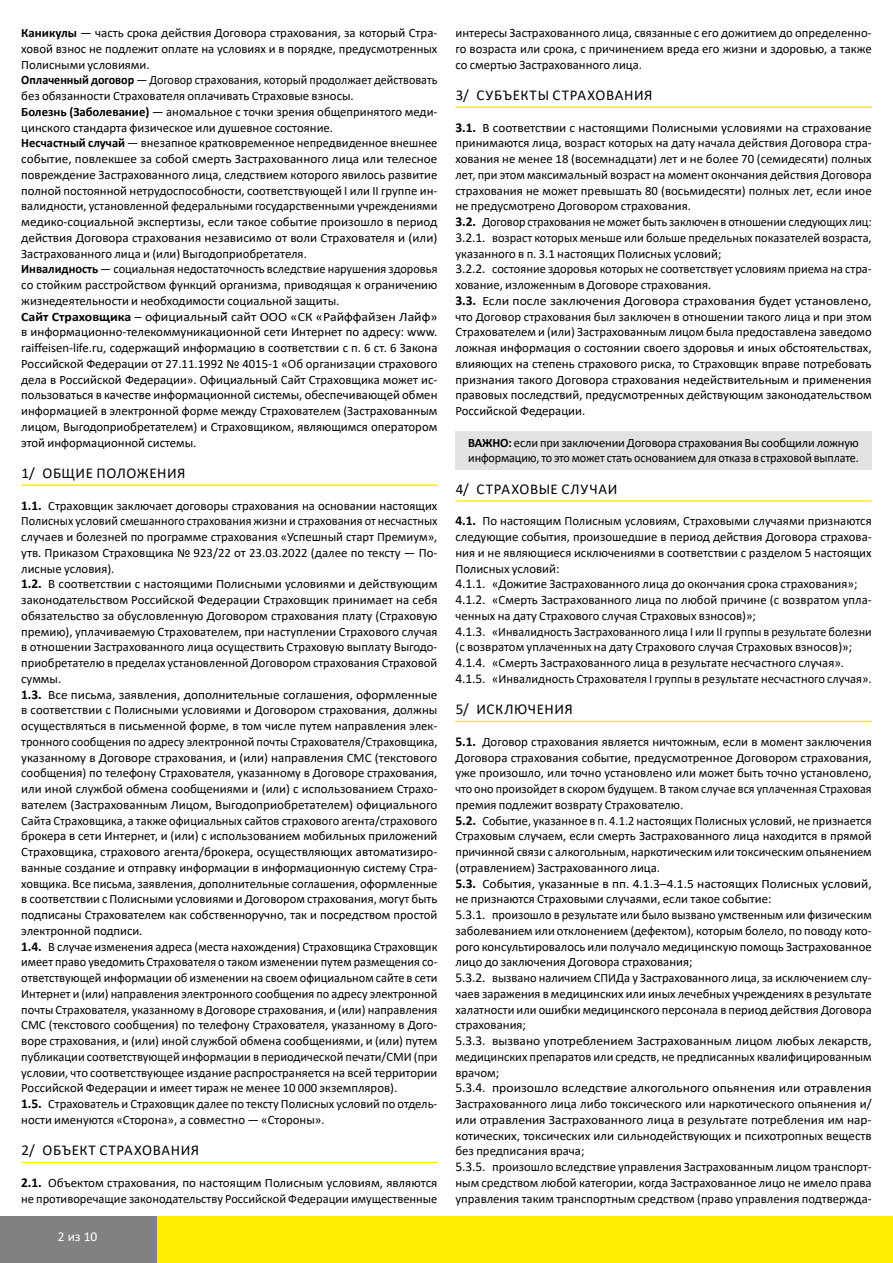
<style>
.page{position:relative;width:893px;height:1263px;background:#fff}
.page>*{position:absolute;margin:0;border:0;box-sizing:border-box;transform-origin:0 0}
.t1{font:15px "Calibri";letter-spacing:.04em;color:#000}
.t2{font:13.5px "Calibri";color:#fff}
.t3{font:12.75px/15.8px "Calibri";color:#000}
.s1{font-weight:700}
.s2{font-weight:700;font-size:13.5px}
.s3{font-size:13.5px}
</style>
<div class="page">
<div style="left:0;top:1216px;width:158px;height:47px;background:#818180"></div>
<div style="left:157px;top:1216px;width:736px;height:47px;background:#ffed00"></div>
<hr style="left:21px;top:484px;width:416px;height:2px;background:#ffed00">
<hr style="left:21px;top:1162px;width:416px;height:1px;background:#ffed00">
<hr style="left:455px;top:106px;width:417px;height:2px;background:#ffed00">
<div style="left:455px;top:432px;width:417px;height:38px;background:#e3e2e3"></div>
<hr style="left:455px;top:500px;width:417px;height:2px;background:#ffed00">
<hr style="left:455px;top:721px;width:417px;height:1px;background:#ffed00">
<p class="t3" style="left:21px;top:25px;width:418px"><span class="s1">Каникулы</span> — часть срока действия Договора страхования, за который Стра&shy;ховой взнос не подлежит оплате на условиях и в порядке, предусмотренных Полисными условиями.<br><span class="s1">Оплаченный договор</span> — Договор страхования, который продолжает действовать без обязанности Страхователя оплачивать Страховые взносы.<br><span class="s1">Болезнь (Заболевание)</span> — аномальное с точки зрения общепринятого меди&shy;цинского стандарта физическое или душевное состояние.<br><span class="s1">Несчастный случай</span> — внезапное кратковременное непредвиденное внешнее событие, повлекшее за собой смерть Застрахованного лица или телесное повреждение Застрахованного лица, следствием которого явилось развитие полной постоянной нетрудоспособности, соответствующей I или II группе ин&shy;валидности, установленной федеральными государственными учреждениями медико-социальной экспертизы, если такое событие произошло в период действия Договора страхования независимо от воли Страхователя и (или)<br>Застрахованного лица и (или) Выгодоприобретателя.<br><span class="s1">Инвалидность</span> — социальная недостаточность вследствие нарушения здоровья со стойким расстройством функций организма, приводящая к ограничению жизнедеятельности и необходимости социальной защиты.<br><span class="s1">Сайт Страховщика</span> – официальный̆сайт ООО «СК «Райффайзен Лайф» в информационно-телекоммуникационной сети Интернет по адресу: www. raiffeisen-life.ru, содержащий информацию в соответствии с п. 6 ст. 6 Закона Российской Федерации от 27.11.1992 № 4015-1 «Об организации страхового дела в Российской Федерации». Официальный Сайт Страховщика может ис&shy;пользоваться в качестве информационной системы, обеспечивающей обмен информацией в электронной форме между Страхователем (Застрахованным лицом, Выгодоприобретателем) и Страховщиком, являющимся оператором этой информационной системы.</p>
<p class="t1" style="left:22px;top:463px;width:165px">1/ ОБЩИЕ ПОЛОЖЕНИЯ</p>
<p class="t3" style="left:21px;top:497px;width:418px"><span class="s2">1.1.</span> Страховщик заключает договоры страхования на основании настоящих Полисных условий смешанного страхования жизни и страхования от несчастных случаев и болезней по программе страхования «Успешный старт Премиум», утв. Приказом Страховщика № 923/22 от 23.03.2022 (далее по тексту — По&shy;лисные условия).<br><span class="s2">1.2.</span> В соответствии с настоящими Полисными условиями и действующим законодательством Российской Федерации Страховщик принимает на себя обязательство за обусловленную Договором страхования плату (Страховую премию), уплачиваемую Страхователем, при наступлении Страхового случая в отношении Застрахованного лица осуществить Страховую выплату Выгодо&shy;приобретателю в пределах установленной Договором страхования Страховой суммы.<br><span class="s2">1.3.</span> Все письма, заявления, дополнительные соглашения, оформленные в соответствии с Полисными условиями и Договором страхования, должны осуществляться в письменной форме, в том числе путем направления элек&shy;тронного сообщения по адресу электронной почты Страхователя/Страховщика, указанному в Договоре страхования, и (или) направления СМС (текстового сообщения) по телефону Страхователя, указанному в Договоре страхования, или иной службой обмена сообщениями и (или) с использованием Страхо&shy;вателем (Застрахованным Лицом, Выгодоприобретателем) официального Сайта Страховщика, а также официальных сайтов страхового агента/страхового брокера в сети Интернет, и (или) с использованием мобильных приложений Страховщика, страхового агента/брокера, осуществляющих автоматизиро&shy;ванные создание и отправку информации в информационную систему Стра&shy;ховщика. Все письма, заявления, дополнительные соглашения, оформленные в соответствии с Полисными условиями и Договором страхования, могут быть подписаны Страхователем как собственноручно, так и посредством простой электронной подписи.<br><span class="s2">1.4.</span> В случае изменения адреса (места нахождения) Страховщика Страховщик имеет право уведомить Страхователя о таком изменении путем размещения со&shy;ответствующей информации об изменении на своем официальном сайте в сети Интернет и (или) направления электронного сообщения по адресу электронной почты Страхователя, указанному в Договоре страхования, и (или) направления СМС (текстового сообщения) по телефону Страхователя, указанному в Дого&shy;воре страхования, и (или) иной службой обмена сообщениями, и (или) путем публикации соответствующей информации в периодической печати/СМИ (при условии, что соответствующее издание распространяется на всей территории Российской Федерации и имеет тираж не менее 10 000 экземпляров).<br><span class="s2">1.5.</span> Страхователь и Страховщик далее по тексту Полисных условий по отдель&shy;ности именуются «Сторона», а совместно — «Стороны».</p>
<p class="t1" style="left:22px;top:1140px;width:179px">2/ ОБЪЕКТ СТРАХОВАНИЯ</p>
<p class="t3" style="left:21px;top:1174px;width:418px"><span class="s2">2.1.</span> Объектом страхования, по настоящим Полисным условиям, являются не противоречащие законодательству Российской Федерации имущественные</p>
<p class="t2" style="left:58px;top:1227px;width:41px">2 из 10</p>
<p class="t3" style="left:455px;top:25px;width:418px;text-align:justify">интересы Застрахованного лица, связанные с его дожитием до определенно&shy;го возраста или срока, с причинением вреда его жизни и здоровью, а также со смертью Застрахованного лица.</p>
<p class="t1" style="left:456px;top:85px;width:198px">3/ СУБЪЕКТЫ СТРАХОВАНИЯ</p>
<p class="t3" style="left:455px;top:119px;width:418px"><span class="s2">3.1.</span> В соответствии с настоящими Полисными условиями на страхование принимаются лица, возраст которых на дату начала действия Договора стра&shy;хования не менее 18 (восемнадцати) лет и не более 70 (семидесяти) полных лет, при этом максимальный возраст на момент окончания действия Договора страхования не может превышать 80 (восьмидесяти) полных лет, если иное не предусмотрено Договором страхования.<br><span class="s2">3.2.</span> Договор страхования не может быть заключен в отношении следующих лиц:<br><span class="s3">3.2.1.</span> возраст которых меньше или больше предельных показателей возраста, указанного в п. 3.1 настоящих Полисных условий;<br><span class="s3">3.2.2.</span> состояние здоровья которых не соответствует условиям приема на стра&shy;хование, изложенным в Договоре страхования.<br><span class="s2">3.3.</span> Если после заключения Договора страхования будет установлено, что Договор страхования был заключен в отношении такого лица и при этом Страхователем и (или) Застрахованным лицом была предоставлена заведомо ложная информация о состоянии своего здоровья и иных обстоятельствах, влияющих на степень страхового риска, то Страховщик вправе потребовать признания такого Договора страхования недействительным и применения правовых последствий, предусмотренных действующим законодательством Российской Федерации.</p>
<p class="t3" style="left:468px;top:434px;width:392px"><span class="s1">ВАЖНО:</span> если при заключении Договора страхования Вы сообщили ложную информацию, то это может стать основанием для отказа в страховой выплате.</p>
<p class="t1" style="left:456px;top:478px;width:163px">4/ СТРАХОВЫЕ СЛУЧАИ</p>
<p class="t3" style="left:455px;top:513px;width:418px"><span class="s2">4.1.</span> По настоящим Полисным условиям, Страховыми случаями признаются следующие события, произошедшие в период действия Договора страхова&shy;ния и не являющиеся исключениями в соответствии с разделом 5 настоящих Полисных условий:<br><span class="s3">4.1.1.</span> «Дожитие Застрахованного лица до окончания срока страхования»; <span class="s3">4.1.2.</span> «Смерть Застрахованного лица по любой причине (с возвратом упла&shy;ченных на дату Страхового случая Страховых взносов)»;<br><span class="s3">4.1.3.</span> «Инвалидность Застрахованного лица I или II группы в результате болезни (c возвратом уплаченных на дату Страхового случая Страховых взносов)»; <span class="s3">4.1.4.</span> «Смерть Застрахованного лица в результате несчастного случая».<br><span class="s3">4.1.5.</span> «Инвалидность Страхователя I группы в результате несчастного случая».</p>
<p class="t1" style="left:456px;top:699px;width:119px">5/ ИСКЛЮЧЕНИЯ</p>
<p class="t3" style="left:455px;top:733px;width:418px"><span class="s2">5.1.</span> Договор страхования является ничтожным, если в момент заключения Договора страхования событие, предусмотренное Договором страхования, уже произошло, или точно установлено или может быть точно установлено, что оно произойдет в скором будущем. В таком случае вся уплаченная Страховая премия подлежит возврату Страхователю.<br><span class="s2">5.2.</span> Событие, указанное в п. 4.1.2 настоящих Полисных условий, не признается Страховым случаем, если смерть Застрахованного лица находится в прямой причинной связи с алкогольным, наркотическим или токсическим опьянением (отравлением) Застрахованного лица.<br><span class="s2">5.3.</span> События, указанные в пп. 4.1.3–4.1.5 настоящих Полисных условий, не признаются Страховыми случаями, если такое событие:<br><span class="s3">5.3.1.</span> произошло в результате или было вызвано умственным или физическим заболеванием или отклонением (дефектом), которым болело, по поводу кото&shy;рого консультировалось или получало медицинскую помощь Застрахованное лицо до заключения Договора страхования;<br><span class="s3">5.3.2.</span> вызвано наличием СПИДа у Застрахованного лица, за исключением слу&shy;чаев заражения в медицинских или иных лечебных учреждениях в результате халатности или ошибки медицинского персонала в период действия Договора страхования;<br><span class="s3">5.3.3.</span> вызвано употреблением Застрахованным лицом любых лекарств, медицинских препаратов или средств, не предписанных квалифицированным врачом;<br><span class="s3">5.3.4.</span> произошло вследствие алкогольного опьянения или отравления Застрахованного лица либо токсического или наркотического опьянения и/ или отравления Застрахованного лица в результате потребления им нар&shy;котических, токсических или сильнодействующих и психотропных веществ без предписания врача;<br><span class="s3">5.3.5.</span> произошло вследствие управления Застрахованным лицом транспорт&shy;ным средством любой категории, когда Застрахованное лицо не имело права управления таким транспортным средством (право управления подтвержда-</p>
</div>
